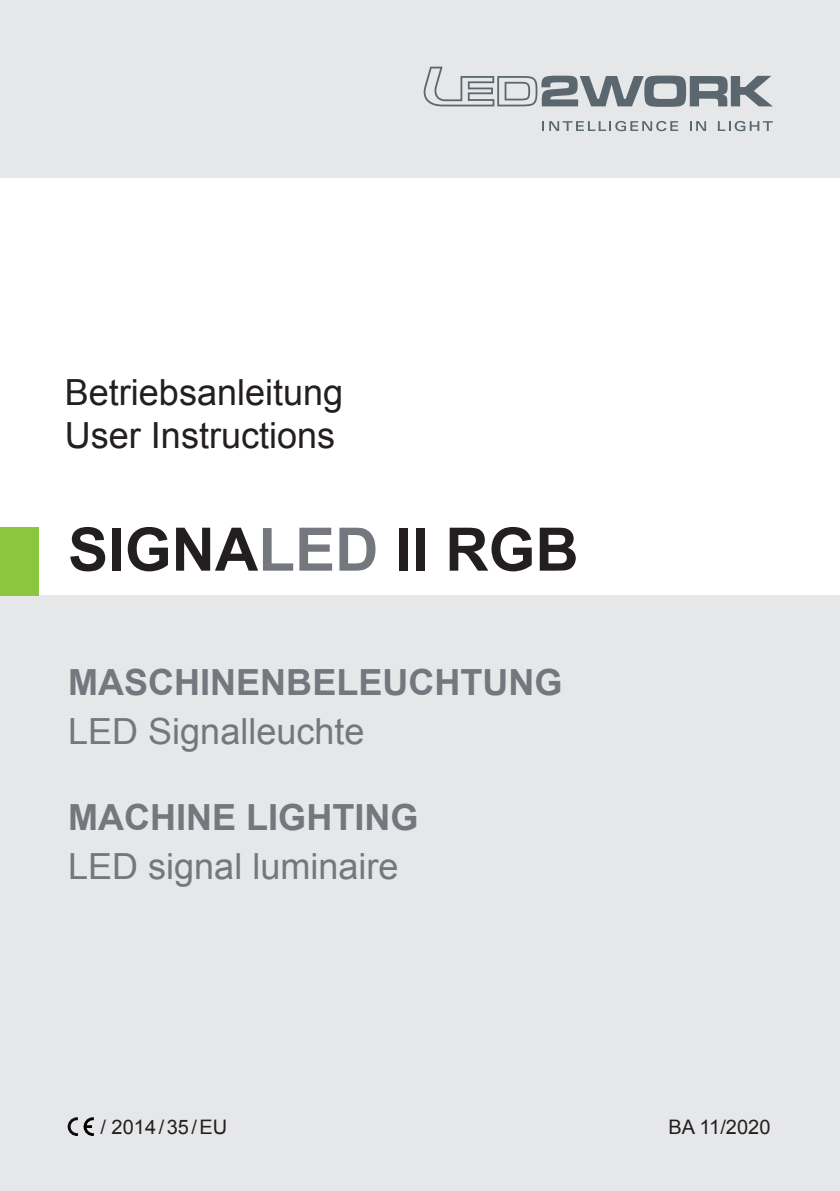
<style>
.page{position:relative;width:840px;height:1191px;background:#fff}
.page>*{position:absolute;margin:0;border:0;box-sizing:border-box;transform-origin:0 0}
.t1{font:700 60px "Arial";color:#231f20}
.t2{font:700 36px "Arial";color:#74777d}
.t3{font:36px "Arial";color:#74777d}
.t4{font:36px/43.2px "Arial";color:#231f20}
.t5{font:20px "Arial";color:#231f20}
.s1{color:#74777d}
</style>
<div class="page">
<div style="left:0;top:595px;width:839px;height:596px;background:#e6e7e9"></div>
<div style="left:0;top:0;width:839px;height:178px;background:#e6e7e9"></div>
<svg style="left:67px;top:1117px;width:27px;height:19px"></svg>
<div style="left:0;top:527px;width:39px;height:68px;background:#8bc63e"></div>
<svg style="left:423px;top:67px;width:349px;height:40px"></svg>
<svg style="left:549px;top:121px;width:128px;height:10px"></svg>
<svg style="left:690px;top:121px;width:15px;height:10px"></svg>
<svg style="left:717px;top:121px;width:55px;height:10px"></svg>
<p class="t4" style="left:65px;top:371px;width:280px">Betriebsanleitung<br>User Instructions</p>
<h1 class="t1" style="left:68px;top:509px;width:512px">SIGNA<span class="s1">LED</span> II RGB</h1>
<p class="t2" style="left:68px;top:658px;width:495px">MASCHINENBELEUCHTUNG</p>
<p class="t3" style="left:68px;top:707px;width:298px">LED Signalleuchte</p>
<p class="t2" style="left:68px;top:793px;width:351px">MACHINE LIGHTING</p>
<p class="t3" style="left:68px;top:843px;width:332px">LED signal luminaire</p>
<p class="t5" style="left:100px;top:1113px;width:128px">/ 2014/35/EU</p>
<p class="t5" style="left:668px;top:1114px;width:103px">BA 11/2020</p>
</div>
